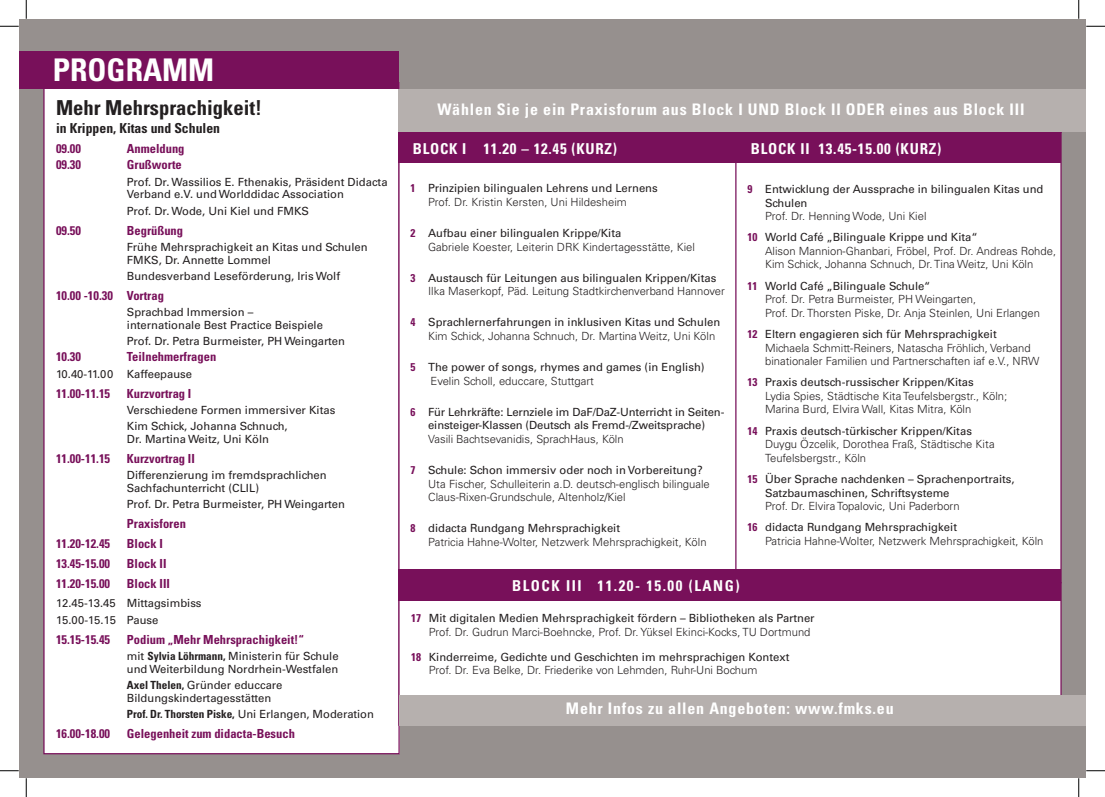
<style>
.page{position:relative;width:1105px;height:797px;background:#fff}
.page>*{position:absolute;margin:0;border:0;box-sizing:border-box;transform-origin:0 0}
.t1{font:700 condensed 31.25px "Univers LT Std";color:#fff}
.t2{font:700 condensed 20.62px "Univers LT Std";color:#231f20}
.t3{font:700 condensed 15.88px "Univers LT Std";letter-spacing:.05em;color:#fff}
.t4{font:700 condensed 15px "Univers LT Std";letter-spacing:.05em;color:#fff}
.t5{font:700 condensed 15px "Univers LT Std";letter-spacing:.1em;color:#fff}
.t6{font:700 condensed 13.75px "Univers LT Std";color:#231f20}
.t7{font:700 condensed 12.5px "Univers LT Std";color:#78105a}
.t8{font:11.25px/13.5px "Univers LT Std";color:#231f20}
.t9{font:300 11.25px/13.5px "Univers LT Std";color:#231f20}
.t10{font:700 condensed 11.25px "Univers LT Std";letter-spacing:-.005em;color:#231f20}
.s1{font-weight:700;font-stretch:condensed}
.s2{font-weight:400;font-stretch:normal}
.s3{font-weight:700;font-stretch:condensed;color:#78105a}
.s4{font-weight:300}
.s5{font-weight:400}
</style>
<div class="page">
<div style="left:19px;top:19px;width:1067px;height:758px;background:#96908e"></div>
<div style="left:44px;top:83px;width:355px;height:670px;background:#fff"></div>
<div style="left:398px;top:96px;width:664px;height:629px;background:#fff;border:1px solid #78105a"></div>
<hr style="left:399px;top:131px;width:663px;height:2px;background:#78105a">
<hr style="left:398px;top:582px;width:663px;height:1px;background:#78105a">
<hr style="left:735px;top:133px;width:1px;height:449px;background:#78105a">
<div style="left:399px;top:132px;width:662px;height:31px;background:#78105a"></div>
<div style="left:399px;top:569px;width:662px;height:32px;background:#78105a"></div>
<div style="left:398px;top:90px;width:688px;height:42px;background:#b6b0ae"></div>
<div style="left:19px;top:51px;width:380px;height:38px;background:#78105a"></div>
<div style="left:400px;top:695px;width:686px;height:31px;background:#b6b0ae"></div>
<svg style="left:0;top:25px;width:19px;height:2px"></svg>
<svg style="left:1086px;top:25px;width:19px;height:2px"></svg>
<svg style="left:0;top:770px;width:19px;height:1px"></svg>
<svg style="left:1086px;top:770px;width:19px;height:1px"></svg>
<svg style="left:25px;top:0;width:2px;height:19px"></svg>
<svg style="left:25px;top:778px;width:2px;height:19px"></svg>
<svg style="left:1078px;top:0;width:1px;height:19px"></svg>
<svg style="left:1078px;top:778px;width:1px;height:19px"></svg>
<h1 class="t1" style="left:53px;top:51px;width:76px">Programm</h1>
<h2 class="t2" style="left:56px;top:95px;width:208px">Mehr Mehrsprachigkeit!</h2>
<p class="t6" style="left:56px;top:120px;width:166px">in Krippen, Kitas und Schulen</p>
<p class="t7" style="left:56px;top:141px;width:26px">09.00</p>
<p class="t7" style="left:127px;top:141px;width:59px">Anmeldung</p>
<p class="t7" style="left:56px;top:157px;width:26px">09.30</p>
<p class="t7" style="left:127px;top:157px;width:56px">Grußworte</p>
<p class="t8" style="left:127px;top:175px;width:262px;line-height:12.8px">Prof. Dr. Wassilios E. Fthenakis, Präsident Didacta<br>Verband e.V. und Worlddidac Association</p>
<p class="t8" style="left:127px;top:204px;width:184px">Prof. Dr. Wode, Uni Kiel und FMKS</p>
<p class="t7" style="left:56px;top:222px;width:26px">09.50</p>
<p class="t7" style="left:127px;top:222px;width:58px">Begrüßung</p>
<p class="t8" style="left:127px;top:241px;width:242px;line-height:12.8px">Frühe Mehrsprachigkeit an Kitas und Schulen<br>FMKS, Dr. Annette Lommel</p>
<p class="t8" style="left:127px;top:269px;width:215px">Bundesverband Leseförderung, Iris Wolf</p>
<p class="t7" style="left:56px;top:288px;width:109px">10.00 -10.30 Vortrag</p>
<p class="t8" style="left:127px;top:306px;width:198px;line-height:12.8px">Sprachbad Immersion – internationale Best Practice Beispiele</p>
<p class="t8" style="left:127px;top:334px;width:220px">Prof. Dr. Petra Burmeister, PH Weingarten</p>
<p class="t7" style="left:56px;top:349px;width:26px">10.30</p>
<p class="t7" style="left:127px;top:349px;width:91px">Teilnehmerfragen</p>
<p class="t8" style="left:56px;top:367px;width:138px">10.40-11.00 Kaffeepause</p>
<p class="t7" style="left:56px;top:385px;width:56px">11.00-11.15</p>
<p class="t7" style="left:127px;top:385px;width:66px">Kurzvortrag I</p>
<p class="t8" style="left:127px;top:402px;width:210px;line-height:16.2px">Verschiedene Formen immersiver Kitas<br>Kim Schick, Johanna Schnuch,</p>
<p class="t8" style="left:127px;top:432px;width:144px">Dr. Martina Weitz, Uni Köln</p>
<p class="t7" style="left:56px;top:451px;width:56px">11.00-11.15</p>
<p class="t7" style="left:127px;top:451px;width:70px">Kurzvortrag II</p>
<p class="t8" style="left:127px;top:469px;width:201px;line-height:12.8px">Differenzierung im fremdsprachlichen<br>Sachfachunterricht (CLIL)</p>
<p class="t8" style="left:127px;top:497px;width:220px">Prof. Dr. Petra Burmeister, PH Weingarten</p>
<p class="t7" style="left:127px;top:516px;width:61px">Praxisforen</p>
<p class="t7" style="left:56px;top:536px;width:56px">11.20-12.45</p>
<p class="t7" style="left:127px;top:536px;width:38px">Block I</p>
<p class="t7" style="left:56px;top:555px;width:56px">13.45-15.00</p>
<p class="t7" style="left:127px;top:555px;width:41px">Block II</p>
<p class="t7" style="left:56px;top:575px;width:56px">11.20-15.00</p>
<p class="t7" style="left:127px;top:575px;width:45px">Block III</p>
<p class="t8" style="left:56px;top:595px;width:147px;line-height:16.2px">12.45-13.45 Mittagsimbiss<br>15.00-15.15 Pause</p>
<p class="t7" style="left:56px;top:631px;width:56px">15.15-15.45</p>
<p class="t7" style="left:127px;top:631px;width:179px">Podium „Mehr Mehrsprachigkeit!“</p>
<p class="t8" style="left:127px;top:649px;width:213px;line-height:12.8px">mit <span class="s1">Sylvia Löhrmann,</span> Ministerin für Schule und Weiterbildung Nordrhein-Westfalen</p>
<p class="t8" style="left:127px;top:678px;width:157px;line-height:12.8px"><span class="s1">Axel Thelen,</span> Gründer educcare<br>Bildungskindertagesstätten</p>
<p class="t10" style="left:127px;top:707px;width:249px">Prof. Dr. Thorsten Piske, <span class="s2">Uni Erlangen, Moderation</span></p>
<p class="t7" style="left:56px;top:725px;width:56px">16.00-18.00</p>
<p class="t7" style="left:127px;top:725px;width:170px">Gelegenheit zum didacta-Besuch</p>
<h3 class="t3" style="left:438px;top:99px;width:588px">Wählen Sie je ein Praxisforum aus Block I UND Block II ODER eines aus Block III</h3>
<h3 class="t4" style="left:413px;top:140px;width:174px">Block I 11.20 – 12.45 (kur</h3>
<h3 class="t4" style="left:604px;top:140px;width:14px">z)</h3>
<h3 class="t4" style="left:751px;top:140px;width:160px">Block II 13.45-15.00 (kur</h3>
<h3 class="t4" style="left:929px;top:140px;width:14px">z)</h3>
<p class="t8" style="left:428px;top:182px;width:231px;text-indent:-18px"><span class="s3">1</span> Prinzipien bilingualen Lehrens und Lernens<br><span class="s4">Prof. Dr. Kristin Kersten, Uni Hildesheim</span></p>
<p class="t9" style="left:428px;top:226px;width:268px;text-indent:-18px"><span class="s3">2</span> <span class="s5">Aufbau einer bilingualen Krippe/Kita<br></span>Gabriele Koester, Leiterin DRK Kindertagesstätte, Kiel</p>
<p class="t9" style="left:428px;top:271px;width:298px;text-indent:-18px"><span class="s3">3</span> <span class="s5">Austausch für Leitungen aus bilingualen Krippen/Kitas<br></span>Ilka Maserkopf, Päd. Leitung Stadtkirchenverband Hannover</p>
<p class="t8" style="left:428px;top:316px;width:294px;text-indent:-18px"><span class="s3">4</span> Sprachlernerfahrungen in inklusiven Kitas und Schulen<br><span class="s4">Kim Schick, Johanna Schnuch, Dr. Martina Weitz, Uni Köln</span></p>
<p class="t8" style="left:430px;top:360px;width:276px;text-indent:-20px"><span class="s3">5</span> The power of songs, rhymes and games (in English)<br><span class="s4">Evelin Scholl, educcare, Stuttgart</span></p>
<p class="t8" style="left:410px;top:405px;width:315px;text-align:center"><span class="s3">6</span> Für Lehrkräfte: Lernziele im DaF/DaZ-Unterricht in Seiten&shy;einsteiger-Klassen (Deutsch als Fremd-/Zweitsprache)</p>
<p class="t9" style="left:428px;top:432px;width:197px">Vasili Bachtsevanidis, SprachHaus, Köln</p>
<p class="t9" style="left:428px;top:463px;width:283px;text-indent:-18px"><span class="s3">7</span> <span class="s5">Schule: Schon immersiv oder noch in Vorbereitung?<br></span>Uta Fischer, Schulleiterin a.D. deutsch-englisch bilinguale<br>Claus-Rixen-Grundschule, Altenholz/Kiel</p>
<p class="t9" style="left:428px;top:521px;width:280px;text-indent:-18px"><span class="s3">8</span> <span class="s5">didacta Rundgang Mehrsprachigkeit<br></span>Patricia Hahne-Wolter, Netzwerk Mehrsprachigkeit, Köln</p>
<p class="t8" style="left:765px;top:182px;width:280px;text-indent:-18px"><span class="s3">9</span> Entwicklung der Aussprache in bilingualen Kitas und<br>Schulen</p>
<p class="t8" style="left:747px;top:206px;width:232px;line-height:21.2px;text-indent:18px"><span class="s4">Prof. Dr. Henning Wode, Uni Kiel<br></span><span class="s3">10</span> World Café „Bilinguale Krippe und Kita“</p>
<p class="t9" style="left:765px;top:244px;width:293px">Alison Mannion-Ghanbari, Fröbel, Prof. Dr. Andreas Rohde,<br>Kim Schick, Johanna Schnuch, Dr. Tina Weitz, Uni Köln</p>
<p class="t9" style="left:765px;top:279px;width:276px;text-indent:-18px"><span class="s3">11</span> <span class="s5">World Café „Bilinguale Schule“<br></span>Prof. Dr. Petra Burmeister, PH Weingarten,<br>Prof. Dr. Thorsten Piske, Dr. Anja Steinlen, Uni Erlangen</p>
<p class="t9" style="left:765px;top:327px;width:276px;text-indent:-18px"><span class="s3">12</span> <span class="s5">Eltern engagieren sich für Mehrsprachigkeit<br></span>Michaela Schmitt-Reiners, Natascha Fröhlich, Verband binationaler Familien und Partnerschaften iaf e.V., NRW</p>
<p class="t9" style="left:765px;top:376px;width:244px;text-indent:-18px"><span class="s3">13</span> <span class="s5">Praxis deutsch-russischer Krippen/Kitas<br></span>Lydia Spies, Städtische Kita Teufelsbergstr., Köln;<br>Marina Burd, Elvira Wall, Kitas Mitra, Köln</p>
<p class="t9" style="left:765px;top:424px;width:231px;text-indent:-18px"><span class="s3">14</span> <span class="s5">Praxis deutsch-türkischer Krippen/Kitas<br></span>Duygu Özcelik, Dorothea Fraß, Städtische Kita<br>Teufelsbergstr., Köln</p>
<p class="t8" style="left:765px;top:472px;width:251px;text-indent:-18px"><span class="s3">15</span> Über Sprache nachdenken – Sprachenportraits,<br>Satzbaumaschinen, Schriftsysteme</p>
<p class="t9" style="left:747px;top:495px;width:214px;line-height:21.2px;text-align:right">Prof. Dr. Elvira Topalovic, Uni Paderborn<br><span class="s3">16</span> <span class="s5">didacta Rundgang Mehrsprachigkeit</span></p>
<p class="t9" style="left:765px;top:534px;width:280px">Patricia Hahne-Wolter, Netzwerk Mehrsprachigkeit, Köln</p>
<h3 class="t5" style="left:512px;top:576px;width:229px">Block III 11.20- 15.00 (lang)</h3>
<p class="t9" style="left:429px;top:611px;width:387px;text-indent:-18px"><span class="s3">17</span> <span class="s5">Mit digitalen Medien Mehrsprachigkeit fördern – Bibliotheken als Partner<br></span>Prof. Dr. Gudrun Marci-Boehncke, Prof. Dr. Yüksel Ekinci-Kocks, TU Dortmund</p>
<p class="t8" style="left:429px;top:650px;width:362px;text-indent:-18px"><span class="s3">18</span> Kinderreime, Gedichte und Geschichten im mehrsprachigen Kontext<br><span class="s4">Prof. Dr. Eva Belke, Dr. Friederike von Lehmden, Ruhr-Uni Bochum</span></p>
<h3 class="t3" style="left:566px;top:698px;width:329px">Mehr Infos zu allen Angeboten: www.fmks.eu</h3>
</div>
